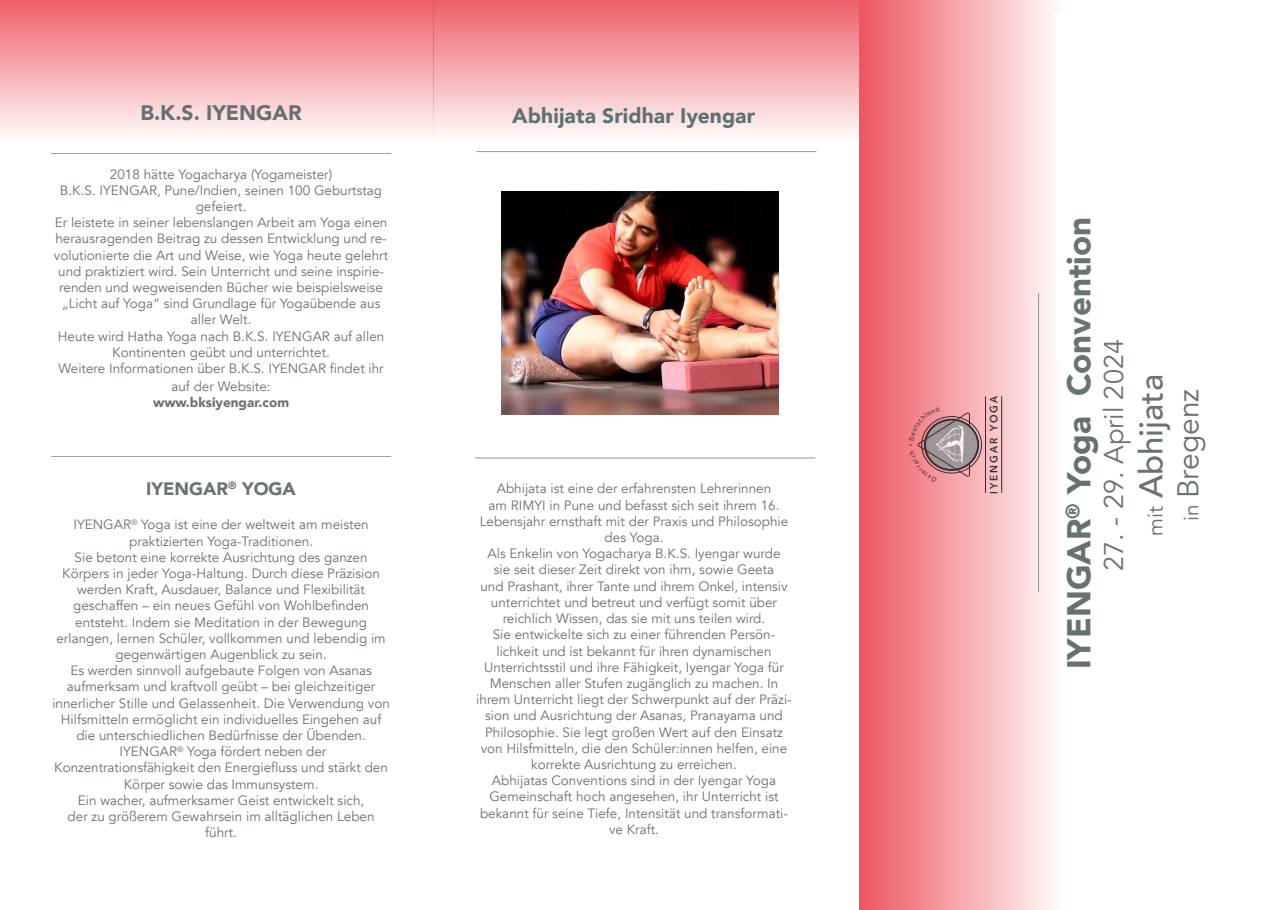
<style>
.page{position:relative;width:1280px;height:910px;background:#fff}
.page>*{position:absolute;margin:0;border:0;box-sizing:border-box;transform-origin:0 0}
.t1{font:900 33px "Avenir";color:#677172}
.t2{font:500 33px "Avenir";color:#697374}
.t3{font:30px "Avenir";color:#697374}
.t4{font:27px "Avenir";color:#697374}
.t5{font:900 21px "Avenir";letter-spacing:.005em;color:#5d7271}
.t6{font:900 21px "Avenir";color:#677172}
.t7{font:900 18px "Avenir";color:#697374}
.t8{font:13.5px/16.2px "Avenir";color:#677172;text-align:center}
.t9{font:900 13.5px "Avenir";color:#677172}
.t10{font:600 10.65px "Avenir Next";letter-spacing:.2em;color:#231f20;scale:.94 1}
.s1{color:#697374}
.s2{font-weight:400;font-size:21px}
.s3{font-size:21px}
</style>
<div class="page">
<div style="left:0;top:0;width:434px;height:142px;background:linear-gradient(to bottom,#ee5f68,#fefcfc)"></div>
<div style="left:859px;top:0;width:204px;height:910px;background:linear-gradient(to right,#ed555f,#fefbfc)"></div>
<hr style="left:476px;top:151px;width:340px;height:1px;background:#677171">
<hr style="left:51px;top:456px;width:340px;height:1px;background:#677171">
<div style="left:1055px;top:13px;width:144px;height:347px;background:#fff"></div>
<hr style="left:51px;top:153px;width:340px;height:1px;background:#677171">
<svg style="left:925px;top:420px;width:53px;height:50px"></svg>
<hr style="left:1001px;top:396px;width:1px;height:97px;background:#231f20">
<hr style="left:985px;top:396px;width:1px;height:97px;background:#231f20">
<hr style="left:1038px;top:293px;width:1px;height:299px;background:#677171">
<hr style="left:475px;top:458px;width:340px;height:1px;background:#677171">
<img style="left:502px;top:192px;width:276px;height:222px">
<div style="left:434px;top:0;width:425px;height:142px;background:linear-gradient(to bottom,#ed5f68,#fefcfc)"></div>
<svg style="left:909px;top:406px;width:61px;height:77px;background:#c68d91"></svg>
<h3 class="t6" style="left:140px;top:94px;width:163px">B.K.S. IYENGAR</h3>
<h3 class="t5" style="left:512px;top:98px;width:244px">Abhijata Sridhar Iyengar</h3>
<p class="t8" style="left:54px;top:166px;width:336px">2018 hätte Yogacharya (Yogameister)<br>B.K.S. IYENGAR, Pune/Indien, seinen 100 Geburtstag gefeiert.<br>Er leistete in seiner lebenslangen Arbeit am Yoga einen herausragenden Beitrag zu dessen Entwicklung und re&shy;volutionierte die Art und Weise, wie Yoga heute gelehrt und praktiziert wird. Sein Unterricht und seine inspirie&shy;renden und wegweisenden Bücher wie beispielsweise „Licht auf Yoga“ sind Grundlage für Yogaübende aus aller Welt.<br>Heute wird Hatha Yoga nach B.K.S. IYENGAR auf allen Kontinenten geübt und unterrichtet.<br>Weitere Informationen über B.K.S. IYENGAR findet ihr</p>
<p class="t8" style="left:171px;top:378px;width:101px">auf der Website:</p>
<p class="t9" style="left:153px;top:391px;width:137px">www.bksiyengar.com</p>
<h3 class="t7" style="left:146px;top:474px;width:151px">IYENGAR<sup>®</sup> YOGA</h3>
<p class="t8" style="left:52px;top:517px;width:339px">IYENGAR<sup>®</sup> Yoga ist eine der weltweit am meisten praktizierten Yoga-Traditionen.<br>Sie betont eine korrekte Ausrichtung des ganzen Körpers in jeder Yoga-Haltung. Durch diese Präzision werden Kraft, Ausdauer, Balance und Flexibilität geschaffen – ein neues Gefühl von Wohlbefinden entsteht. Indem sie Meditation in der Bewegung erlangen, lernen Schüler, vollkommen und lebendig im gegenwärtigen Augenblick zu sein.<br>Es werden sinnvoll aufgebaute Folgen von Asanas aufmerksam und kraftvoll geübt – bei gleichzeitiger innerlicher Stille und Gelassenheit. Die Verwendung von Hilfsmitteln ermöglicht ein individuelles Eingehen auf die unterschiedlichen Bedürfnisse der Übenden.<br>IYENGAR<sup>®</sup> Yoga fördert neben der Konzentrationsfähigkeit den Energiefluss und stärkt den Körper sowie das Immunsystem.<br>Ein wacher, aufmerksamer Geist entwickelt sich,<br>der zu größerem Gewahrsein im alltäglichen Leben führt.</p>
<p class="t8" style="left:476px;top:481px;width:317px">Abhijata ist eine der erfahrensten Lehrerinnen<br>am RIMYI in Pune und befasst sich seit ihrem 16.<br>Lebensjahr ernsthaft mit der Praxis und Philosophie des Yoga.<br>Als Enkelin von Yogacharya B.K.S. Iyengar wurde<br>sie seit dieser Zeit direkt von ihm, sowie Geeta<br>und Prashant, ihrer Tante und ihrem Onkel, intensiv unterrichtet und betreut und verfügt somit über reichlich Wissen, das sie mit uns teilen wird.<br>Sie entwickelte sich zu einer führenden Persön&shy;lichkeit und ist bekannt für ihren dynamischen Unterrichtsstil und ihre Fähigkeit, Iyengar Yoga für Menschen aller Stufen zugänglich zu machen. In ihrem Unterricht liegt der Schwerpunkt auf der Präzi&shy;sion und Ausrichtung der Asanas, Pranayama und Philosophie. Sie legt großen Wert auf den Einsatz von Hilsfmitteln, die den Schüler:innen helfen, eine korrekte Ausrichtung zu erreichen.<br>Abhijatas Conventions sind in der Iyengar Yoga Gemeinschaft hoch angesehen, ihr Unterricht ist bekannt für seine Tiefe, Intensität und transformati&shy;ve Kraft.</p>
<p class="t10" style="left:984px;top:494px;width:106px;rotate:-90deg">IYENGAR YOGA</p>
<h1 class="t1" style="left:1051px;top:669px;width:453px;rotate:-90deg">IYENGAR<sup>®</sup> Yoga <span class="s1">Convention</span></h1>
<h3 class="t4" style="left:1098px;top:570px;width:233px;rotate:-90deg">27. - 29. April 2024</h3>
<h1 class="t2" style="left:1122px;top:536px;width:163px;rotate:-90deg"><span class="s2">mit</span> Abhijata</h1>
<h2 class="t3" style="left:1170px;top:521px;width:134px;rotate:-90deg"><span class="s3">in</span> Bregenz</h2>
</div>
